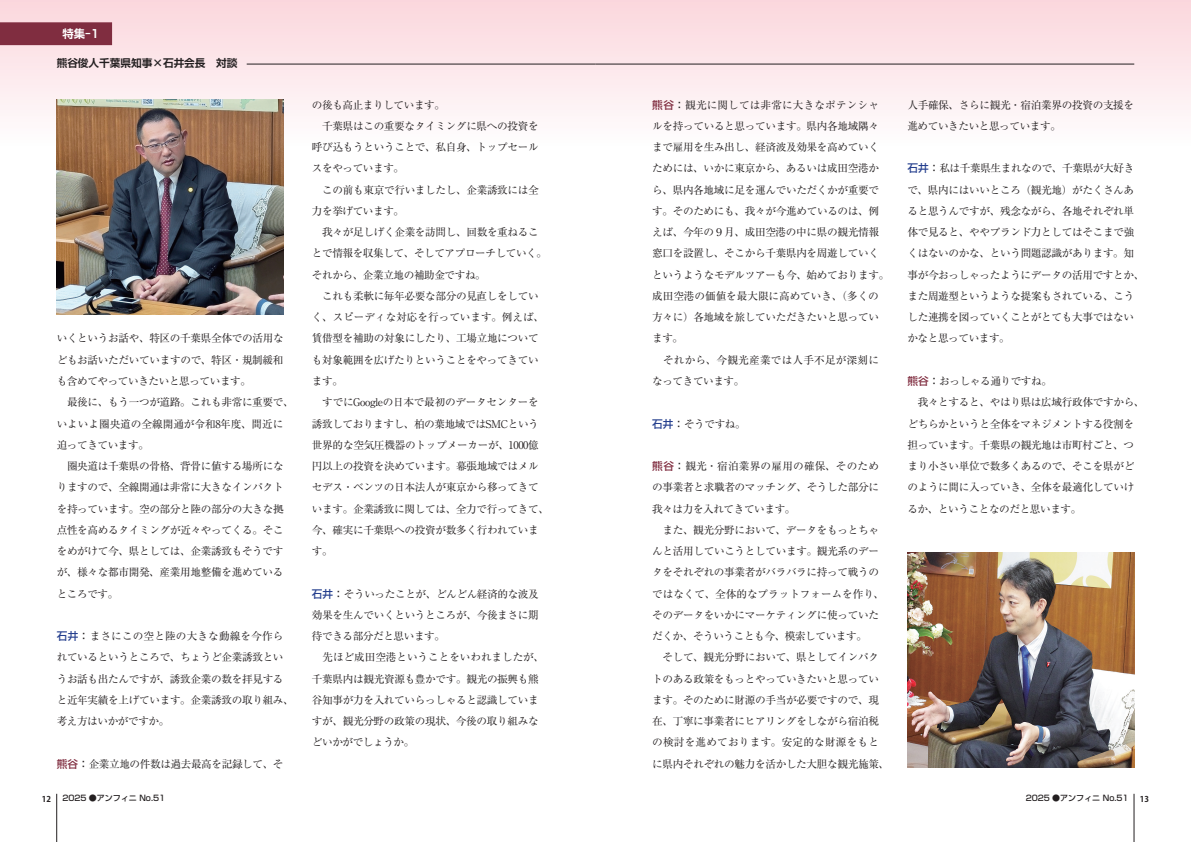
<style>
.page{position:relative;width:1191px;height:842px;background:#fff}
.page>*{position:absolute;margin:0;border:0;box-sizing:border-box;transform-origin:0 0}
.t1{font:700 11.3px "Shin Go Pro De";color:#fff}
.t2{font:10.6px/21.3px "Ryumin Pro";letter-spacing:-.03em;color:#231f20}
.t3{font:700 10.6px "Shin Go Pro De";color:#231f20}
.t4{font:500 8px "Shin Go Pro";color:#231f20}
.t5{font:700 8px "Koz Go Pro";color:#231f20}
.s1{font-family:"Shin Go Pro";font-weight:500;color:#253f8e}
.s2{font-family:"Shin Go Pro";font-weight:500}
.s3{font-family:"Shin Go Pro";font-weight:500;color:#802d40}
</style>
<div class="page">
<div style="left:0;top:0;width:1191px;height:147px;background:linear-gradient(to bottom,#fbd6dc,#fefefe)"></div>
<hr style="left:247px;top:64px;width:348px;height:1px;background:#231f20">
<hr style="left:595px;top:64px;width:539px;height:1px;background:#231f20">
<div style="left:0;top:23px;width:112px;height:22px;background:#802d40"></div>
<hr style="left:56px;top:794px;width:1px;height:48px;background:#231f20">
<hr style="left:1133px;top:794px;width:1px;height:48px;background:#231f20">
<img style="left:57px;top:99px;width:226px;height:216px">
<img style="left:907px;top:552px;width:227px;height:215px">
<p class="t1" style="left:62px;top:24px;width:38px">特集-1</p>
<p class="t3" style="left:57px;top:55px;width:182px">熊谷俊人千葉県知事×石井会長　対談</p>
<p class="t2" style="left:57px;top:327px;width:238px">いくというお話や、特区の千葉県全体での活用などもお話いただいていますので、特区・規制緩和も含めてやっていきたいと思っています。<br>　最後に、もう一つが道路。これも非常に重要で、いよいよ圏央道の全線開通が令和8年度、間近に迫ってきています。<br>　圏央道は千葉県の骨格、背骨に値する場所になりますので、全線開通は非常に大きなインパクトを持っています。空の部分と陸の部分の大きな拠点性を高めるタイミングが近々やってくる。そこをめがけて今、県としては、企業誘致もそうですが、様々な都市開発、産業用地整備を進めているところです。</p>
<p class="t2" style="left:57px;top:625px;width:239px"><span class="s1">石井</span><span class="s2">：</span>まさにこの空と陸の大きな動線を今作られているというところで、ちょうど企業誘致というお話も出たんですが、誘致企業の数を拝見すると近年実績を上げています。企業誘致の取り組み、考え方はいかがですか。</p>
<p class="t2" style="left:57px;top:752px;width:228px"><span class="s3">熊谷</span><span class="s2">：</span>企業立地の件数は過去最高を記録して、そ</p>
<p class="t2" style="left:312px;top:93px;width:238px">の後も高止まりしています。<br>　千葉県はこの重要なタイミングに県への投資を呼び込もうということで、私自身、トップセールスをやっています。<br>　この前も東京で行いましたし、企業誘致には全力を挙げています。<br>　我々が足しげく企業を訪問し、回数を重ねることで情報を収集して、そしてアプローチしていく。それから、企業立地の補助金ですね。<br>　これも柔軟に毎年必要な部分の見直しをしていく、スピーディな対応を行っています。例えば、賃借型を補助の対象にしたり、工場立地についても対象範囲を広げたりということをやってきています。<br>　すでにGoogleの日本で最初のデータセンターを誘致しておりますし、柏の葉地域ではSMCという世界的な空気圧機器のトップメーカーが、1000億円以上の投資を決めています。幕張地域ではメルセデス・ベンツの日本法人が東京から移ってきています。企業誘致に関しては、全力で行ってきて、今、確実に千葉県への投資が数多く行われています。</p>
<p class="t2" style="left:312px;top:582px;width:234px"><span class="s1">石井</span><span class="s2">：</span>そういったことが、どんどん経済的な波及効果を生んでいくというところが、今後まさに期待できる部分だと思います。<br>　先ほど成田空港ということをいわれましたが、千葉県内は観光資源も豊かです。観光の振興も熊谷知事が力を入れていらっしゃると認識していますが、観光分野の政策の現状、今後の取り組みなどいかがでしょうか。</p>
<p class="t2" style="left:652px;top:93px;width:239px"><span class="s3">熊谷</span><span class="s2">：</span>観光に関しては非常に大きなポテンシャルを持っていると思っています。県内各地域隅々まで雇用を生み出し、経済波及効果を高めていくためには、いかに東京から、あるいは成田空港から、県内各地域に足を運んでいただくかが重要です。そのためにも、我々が今進めているのは、例えば、今年の９月、成田空港の中に県の観光情報窓口を設置し、そこから千葉県内を周遊していくというようなモデルツアーも今、始めております。成田空港の価値を最大限に高めていき、（多くの方々に）各地域を旅していただきたいと思っています。<br>　それから、今観光産業では人手不足が深刻になってきています。</p>
<p class="t2" style="left:652px;top:412px;width:95px"><span class="s1">石井</span><span class="s2">：</span>そうですね。</p>
<p class="t2" style="left:652px;top:455px;width:238px"><span class="s3">熊谷</span><span class="s2">：</span>観光・宿泊業界の雇用の確保、そのための事業者と求職者のマッチング、そうした部分に我々は力を入れてきています。<br>　また、観光分野において、データをもっとちゃんと活用していこうとしています。観光系のデータをそれぞれの事業者がバラバラに持って戦うのではなくて、全体的なプラットフォームを作り、そのデータをいかにマーケティングに使っていただくか、そういうことも今、模索しています。<br>　そして、観光分野において、県としてインパクトのある政策をもっとやっていきたいと思っています。そのために財源の手当が必要ですので、現在、丁寧に事業者にヒアリングをしながら宿泊税の検討を進めております。安定的な財源をもとに県内それぞれの魅力を活かした大胆な観光施策、</p>
<p class="t2" style="left:907px;top:93px;width:228px">人手確保、さらに観光・宿泊業界の投資の支援を進めていきたいと思っています。</p>
<p class="t2" style="left:907px;top:157px;width:238px"><span class="s1">石井</span><span class="s2">：</span>私は千葉県生まれなので、千葉県が大好きで、県内にはいいところ（観光地）がたくさんあると思うんですが、残念ながら、各地それぞれ単体で見ると、ややブランド力としてはそこまで強くはないのかな、という問題認識があります。知事が今おっしゃったようにデータの活用ですとか、また周遊型というような提案もされている、こうした連携を図っていくことがとても大事ではないかなと思っています。</p>
<p class="t2" style="left:907px;top:370px;width:239px"><span class="s3">熊谷</span><span class="s2">：</span>おっしゃる通りですね。<br>　我々とすると、やはり県は広域行政体ですから、どちらかというと全体をマネジメントする役割を担っています。千葉県の観光地は市町村ごと、つまり小さい単位で数多くあるので、そこを県がどのように間に入っていき、全体を最適化していけるか、ということなのだと思います。</p>
<p class="t5" style="left:42px;top:793px;width:11px">12</p>
<p class="t4" style="left:62px;top:791px;width:104px">2025 ●アンフィニ No.51</p>
<p class="t4" style="left:1025px;top:791px;width:104px">2025 ●アンフィニ No.51</p>
<p class="t5" style="left:1140px;top:793px;width:11px">13</p>
</div>
